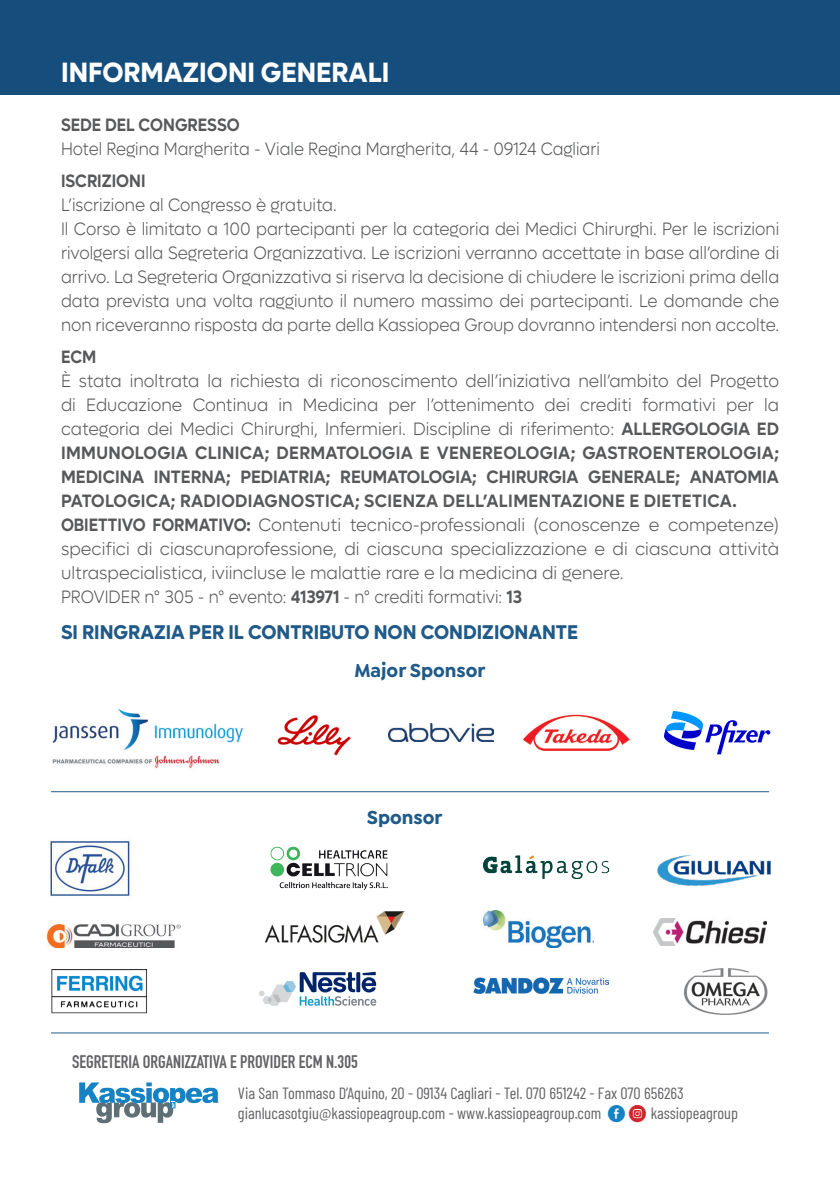
<style>
.page{position:relative;width:840px;height:1191px;background:#fff}
.page>*{position:absolute;margin:0;border:0;box-sizing:border-box;transform-origin:0 0}
.t1{font:700 28px "Lufga";color:#fff;scale:.95 1}
.t2{font:700 20px "Lufga";color:#205a89;scale:.95 1}
.t3{font:700 20px "Isidora Sans";color:#205a89;scale:.95 1}
.t4{font:300 18px/24px "Lufga";color:#57585a;text-align:justify;scale:.91 1}
.t5{font:300 18px/24px "Lufga";color:#57585a;text-align:right;scale:.94 1}
.t6{font:300 18px/24px "Lufga";color:#57585a;scale:.96 1}
.t7{font:600 18px/24px "Lufga";letter-spacing:.02em;color:#57585a;scale:.94 1}
.t8{font:300 18px "Lufga";color:#57585a;scale:.9 1}
.t9{font:600 18px "Lufga";color:#57585a;scale:.94 1}
.t10{font:700 18px "DIN Condensed";color:#636366}
.t11{font:600 18px "Lufga";color:#57585a;scale:.9 1}
.t12{font:16.2px "Barlow Condensed";color:#636366}
.s1{font-weight:600}
.s2{font-family:"Social Media Circled";font-size:16.8px;color:#1582c4}
.s3{font-family:"Social Media Circled";font-size:16.8px;color:#d1232a}
</style>
<div class="page">
<div style="left:0;top:0;width:839px;height:95px;background:#154e7d"></div>
<svg style="left:79px;top:1082px;width:139px;height:41px"></svg>
<img style="left:52px;top:708px;width:191px;height:60px">
<img style="left:522px;top:714px;width:108px;height:37px">
<img style="left:388px;top:723px;width:105px;height:18px">
<img style="left:277px;top:715px;width:74px;height:41px">
<svg style="left:664px;top:711px;width:106px;height:43px"></svg>
<img style="left:483px;top:910px;width:110px;height:37px">
<img style="left:653px;top:918px;width:113px;height:27px">
<img style="left:683px;top:968px;width:85px;height:47px">
<img style="left:483px;top:855px;width:125px;height:23px">
<img style="left:657px;top:854px;width:114px;height:32px">
<img style="left:270px;top:846px;width:118px;height:44px">
<img style="left:47px;top:924px;width:133px;height:23px">
<img style="left:49px;top:840px;width:81px;height:57px">
<img style="left:265px;top:911px;width:140px;height:31px">
<img style="left:51px;top:969px;width:96px;height:45px">
<svg style="left:259px;top:972px;width:117px;height:33px"></svg>
<img style="left:473px;top:977px;width:135px;height:16px">
<hr style="left:51px;top:791px;width:717px;height:1px;background:#205a89">
<hr style="left:51px;top:1032px;width:717px;height:1px;background:#205a89">
<p class="t1" style="left:61px;top:56px;width:347px">INFORMAZIONI GENERALI</p>
<p class="t11" style="left:61px;top:114px;width:200px">SEDE DEL CONGRESSO</p>
<p class="t8" style="left:61px;top:138px;width:600px">Hotel Regina Margherita - Viale Regina Margherita, 44 - 09124 Cagliari</p>
<p class="t11" style="left:61px;top:170px;width:95px">ISCRIZIONI</p>
<p class="t4" style="left:61px;top:192px;width:304px">’Liscrizione al Congresso è gratuita.</p>
<p class="t4" style="left:61px;top:216px;width:790px">Il Corso è limitato a 100 partecipanti per la categoria dei Medici Chirurghi. Per le iscrizioni rivolgersi alla Segreteria Organizzativa. Le iscrizioni verranno accettate in base all’ordine di arrivo. La Segreteria Organizzativa si riserva la decisione di chiudere le iscrizioni prima della data prevista una volta raggiunto il numero massimo dei partecipanti. Le domande che non riceveranno risposta da parte della Kassiopea Group dovranno intendersi non accolte.</p>
<p class="t11" style="left:61px;top:346px;width:41px">ECM</p>
<p class="t5" style="left:61px;top:368px;width:765px">È stata inoltrata la richiesta di riconoscimento dell’iniziativa nell’ambito del Progetto la</p>
<p class="t5" style="left:641px;top:392px;width:80px">formativi</p>
<p class="t5" style="left:61px;top:392px;width:17px">di</p>
<p class="t5" style="left:61px;top:416px;width:764px">categoria dei Medici Chirurghi, Infermieri. Discipline di riferimento: <span class="s1">ALLERGOLOGIA ED</span></p>
<p class="t7" style="left:61px;top:440px;width:765px">IMMUNOLOGIA CLINICA; DERMATOLOGIA E VENEREOLOGIA; GASTROENTEROLOGIA;</p>
<p class="t9" style="left:689px;top:466px;width:96px">ANATOMIA</p>
<p class="t5" style="left:86px;top:392px;width:104px">Educazione</p>
<p class="t5" style="left:303px;top:392px;width:82px">Medicina</p>
<p class="t5" style="left:426px;top:392px;width:116px">’l ottenimento</p>
<p class="t5" style="left:544px;top:392px;width:28px">dei</p>
<p class="t5" style="left:580px;top:392px;width:56px">crediti</p>
<p class="t5" style="left:192px;top:392px;width:82px">Continua</p>
<p class="t5" style="left:278px;top:392px;width:17px">in</p>
<p class="t5" style="left:388px;top:392px;width:31px">per</p>
<p class="t5" style="left:725px;top:392px;width:31px">per</p>
<p class="t7" style="left:61px;top:464px;width:720px">MEDICINA<br>PATOLOGICA; RADIODIAGNOSTICA; SCIENZA DELL’ALIMENTAZIONE E DIETETICA.</p>
<p class="t6" style="left:667px;top:512px;width:117px">competenze(</p>
<p class="t9" style="left:340px;top:466px;width:147px">REUMATOLOGIA;</p>
<p class="t9" style="left:486px;top:466px;width:99px">CHIRURGIA</p>
<p class="t9" style="left:588px;top:466px;width:99px">GENERALE;</p>
<p class="t9" style="left:154px;top:466px;width:83px">INTERNA;</p>
<p class="t9" style="left:240px;top:466px;width:97px">PEDIATRIA;</p>
<p class="t6" style="left:533px;top:512px;width:112px">(conoscenze</p>
<p class="t6" style="left:349px;top:512px;width:184px">tecnico-professionali</p>
<p class="t6" style="left:61px;top:512px;width:749px"><span class="s1">OBIETTIVO FORMATIVO:</span> Contenuti<br>specifici di ciascunaprofessione, di ciascuna specializzazione e di ciascuna attività ultraspecialistica, iviincluse le malattie rare lae medicina di genere.</p>
<p class="t8" style="left:61px;top:586px;width:513px">PROVIDER °n 305 °n- evento: <span class="s1">413971</span> °n- crediti formativi <span class="s1">13</span>:</p>
<p class="t2" style="left:61px;top:620px;width:545px">SI RINGRAZIA PER IL CONTRIBUTO NON CONDIZIONANTE</p>
<p class="t3" style="left:354px;top:658px;width:139px">Major Sponsor</p>
<p class="t6" style="left:648px;top:512px;width:13px">e</p>
<p class="t3" style="left:366px;top:804px;width:81px">Sponsor</p>
<p class="t10" style="left:72px;top:1049px;width:287px">SEGRETERIA ORGANIZZATIVA E PROVIDER ECM N.305</p>
<p class="t12" style="left:238px;top:1081px;width:447px">Via San Tommaso ’DAquino, 20 - 09134 Cagliari - Tel. 070 651242 - Fax 070 656263</p>
<p class="t12" style="left:238px;top:1101px;width:501px">gianlucasotgiu@kassiopeagroup.com - www.kassiopeagroup.com <span class="s2">E</span> <span class="s3">Q</span> kassiopeagroup</p>
</div>
